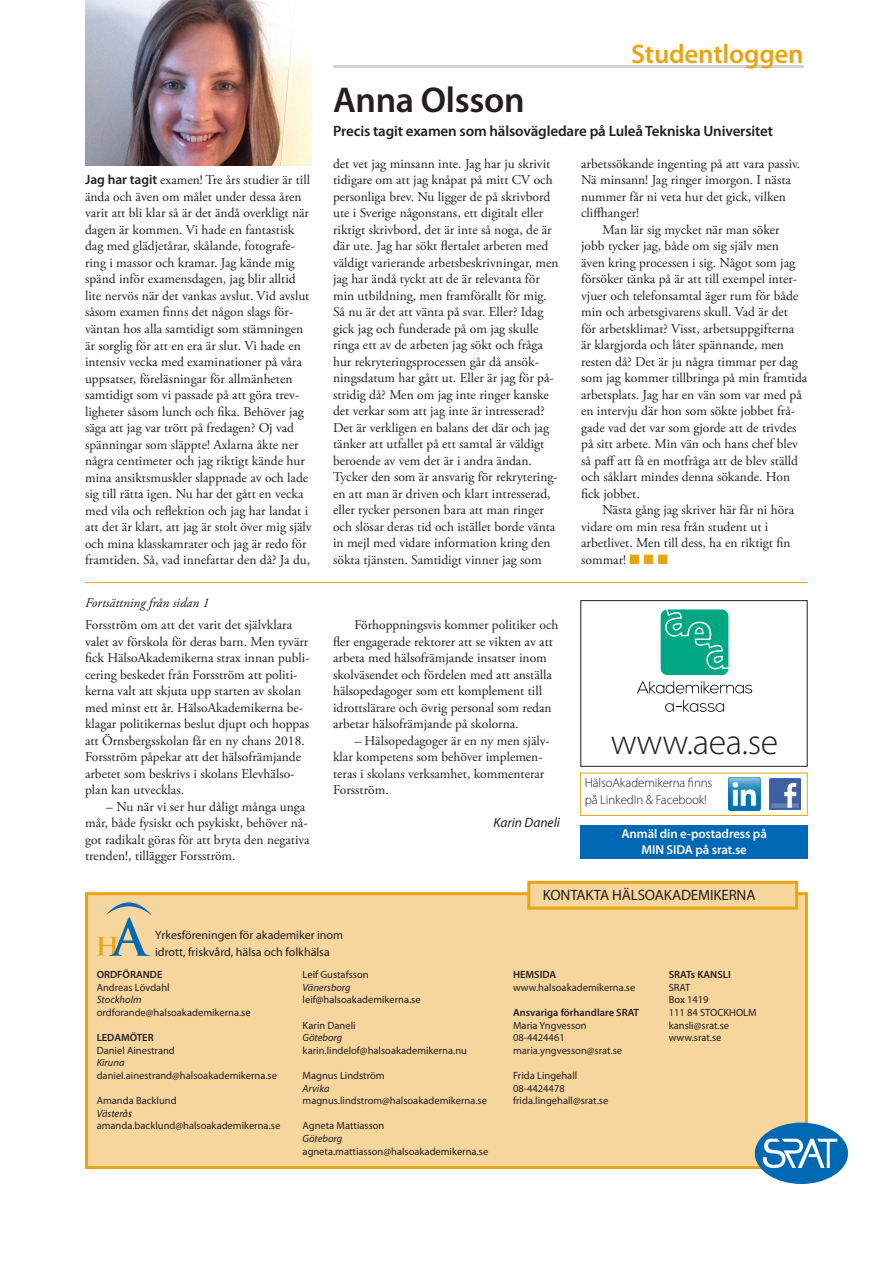
<style>
.page{position:relative;width:893px;height:1263px;background:#fff}
.page>*{position:absolute;margin:0;border:0;box-sizing:border-box;transform-origin:0 0}
.Mellanrubrik_PLOCKAT{font:300 36px "Myriad Pro";letter-spacing:-.01em;color:#231f20}
.Rubrik{font:600 36px "Myriad Pro";letter-spacing:-.01em;color:#231f20}
.Mellanrubrik_PLOCKAT-2{font:600 27px "Myriad Pro";letter-spacing:-.01em;color:#e7a512}
.Mellanrubrik_PLOCKAT-3{font:600 15px "Myriad Pro";letter-spacing:-.01em;color:#231f20}
.Mellanrubrik{font:15px "Myriad Pro";letter-spacing:-.01em;color:#231f20}
.Brödtext__inledande{font:13.5px/16.5px "Adobe Garamond Pro";color:#231f20}
.Brödtext_indrag{font:13.5px/16.5px "Adobe Garamond Pro";color:#231f20}
.Brödtext{font:13.5px/16.5px "Adobe Garamond Pro";color:#231f20}
.Brödtext-2{font:italic 13.5px "Adobe Garamond Pro";color:#231f20}
.Byline{font:italic 13.5px "Myriad Pro";color:#231f20}
.Mellanrubrik_PLOCKAT-4{font:300 12.9px "Myriad Pro";letter-spacing:-.01em;color:#231f20}
.Mellanrubrik_PLOCKAT-5{font:600 12.9px/15.5px "Myriad Pro";letter-spacing:-.01em;color:#fff;text-align:center}
.Bildtext{font:12px/16.5px "Myriad Pro";color:#231f20}
.t1{font:10.5px "Myriad Pro";color:#231f20}
.t2{font:600 10.5px "Myriad Pro";color:#231f20}
.t3{font:italic 10.5px "Myriad Pro";color:#231f20}
.s1{font-family:"Myriad Pro";font-weight:600}
.s2{color:#e7a512}
</style>
<div class="page">
<div style="left:85px;top:892px;width:723px;height:277px;background:#f7d69e;border:3px solid #e7a512"></div>
<div style="left:755px;top:1122px;width:93px;height:62px;background:#0168b3;border-radius:50%"></div>
<svg style="left:763px;top:1139px;width:74px;height:29px"></svg>
<div style="left:527px;top:881px;width:271px;height:28px;background:#f7d69e;border:3px solid #e7a512"></div>
<svg style="left:97px;top:902px;width:55px;height:54px"></svg>
<hr style="left:333px;top:65px;width:471px;height:3px;background:#d1d2d4">
<img style="left:769px;top:778px;width:31px;height:32px">
<img style="left:728px;top:778px;width:33px;height:32px">
<svg style="left:661px;top:609px;width:67px;height:66px"></svg>
<svg style="left:637px;top:681px;width:115px;height:12px"></svg>
<svg style="left:665px;top:700px;width:59px;height:12px"></svg>
<div style="left:581px;top:825px;width:227px;height:34px;background:#0168b3"></div>
<img style="left:85px;top:0;width:227px;height:166px">
<hr style="left:85px;top:582px;width:723px;height:1px;background:#e7a512">
<p class="Mellanrubrik_PLOCKAT-2" style="left:631px;top:39px;width:174px">Studentloggen</p>
<p class="Brödtext__inledande" style="left:85px;top:172px;width:228px"><span class="s1">Jag har tagit</span> examen! Tre års studier är till ända och även om målet under dessa åren varit att bli klar så är det ändå overkligt när dagen är kommen. Vi hade en fantastisk dag med glädjetårar, skålande, fotografe&shy;ring i massor och kramar. Jag kände mig spänd inför examensdagen, jag blir alltid lite nervös när det vankas avslut. Vid avslut såsom examen finns det någon slags för&shy;väntan hos alla samtidigt som stämningen är sorglig för att en era är slut. Vi hade en intensiv vecka med examinationer på våra uppsatser, föreläsningar för allmänheten samtidigt som vi passade på att göra trev&shy;ligheter såsom lunch och fika. Behöver jag säga att jag var trött på fredagen? Oj vad spänningar som släppte! Axlarna åkte ner några centimeter och jag riktigt kände hur mina ansiktsmuskler slappnade av och lade sig till rätta igen. Nu har det gått en vecka med vila och reflektion och jag har landat i att det är klart, att jag är stolt över mig själv och mina klasskamrater och jag är redo för framtiden. Så, vad innefattar den då? Ja du,</p>
<p class="Brödtext-2" style="left:85px;top:594px;width:126px">Fortsättning från sidan 1</p>
<p class="Brödtext" style="left:85px;top:617px;width:226px">Forsström om att det varit det självklara valet av förskola för deras barn. Men tyvärr fick HälsoAkademikerna strax innan publi&shy;cering beskedet från Forsström att politi&shy;kerna valt att skjuta upp starten av skolan med minst ett år. HälsoAkademikerna be&shy;klagar politikernas beslut djupt och hoppas att Örnsbergsskolan får en ny chans 2018.<br>Forsström påpekar att det hälsofrämjande arbetet som beskrivs i skolans Elevhälso&shy;plan kan utvecklas.</p>
<p class="Brödtext_indrag" style="left:85px;top:798px;width:226px;text-indent:21px">– Nu när vi ser hur dåligt många unga mår, både fysiskt och psykiskt, behöver nå&shy;got radikalt göras för att bryta den negativa trenden!, tillägger Forsström.</p>
<p class="Rubrik" style="left:333px;top:80px;width:193px">Anna Olsson</p>
<p class="Mellanrubrik_PLOCKAT-3" style="left:333px;top:123px;width:442px">Precis tagit examen som hälsovägledare på Luleå Tekniska Universitet</p>
<p class="Brödtext__inledande" style="left:333px;top:156px;width:227px">det vet jag minsann inte. Jag har ju skrivit tidigare om att jag knåpat på mitt CV och personliga brev. Nu ligger de på skrivbord ute i Sverige någonstans, ett digitalt eller riktigt skrivbord, det är inte så noga, de är där ute. Jag har sökt flertalet arbeten med väldigt varierande arbetsbeskrivningar, men jag har ändå tyckt att de är relevanta för min utbildning, men framförallt för mig.<br>Så nu är det att vänta på svar. Eller? Idag gick jag och funderade på om jag skulle ringa ett av de arbeten jag sökt och fråga hur rekryteringsprocessen går då ansök&shy;ningsdatum har gått ut. Eller är jag för på&shy;stridig då? Men om jag inte ringer kanske det verkar som att jag inte är intresserad?<br>Det är verkligen en balans det där och jag tänker att utfallet på ett samtal är väldigt beroende av vem det är i andra ändan.<br>Tycker den som är ansvarig för rekrytering&shy;en att man är driven och klart intresserad, eller tycker personen bara att man ringer och slösar deras tid och istället borde vänta in mejl med vidare information kring den sökta tjänsten. Samtidigt vinner jag som</p>
<p class="Brödtext__inledande" style="left:581px;top:156px;width:221px">arbetssökande ingenting på att vara passiv.<br>Nä minsann! Jag ringer imorgon. I nästa nummer får ni veta hur det gick, vilken cliffhanger!</p>
<p class="Brödtext_indrag" style="left:581px;top:222px;width:228px;text-indent:21px">Man lär sig mycket när man söker<br>jobb tycker jag, både om sig själv men<br>även kring processen i sig. Något som jag försöker tänka på är att till exempel inter&shy;vjuer och telefonsamtal äger rum för både min och arbetsgivarens skull. Vad är det<br>för arbetsklimat? Visst, arbetsuppgifterna är klargjorda och låter spännande, men resten då? Det är ju några timmar per dag som jag kommer tillbringa på min framtida arbetsplats. Jag har en vän som var med på en intervju där hon som sökte jobbet frå&shy;gade vad det var som gjorde att de trivdes på sitt arbete. Min vän och hans chef blev så paff att få en motfråga att de blev ställd och såklart mindes denna sökande. Hon fick jobbet.</p>
<p class="Brödtext_indrag" style="left:581px;top:502px;width:215px;text-indent:21px">Nästa gång jag skriver här får ni höra vidare om min resa från student ut i arbetlivet. Men till dess, ha en riktigt fin sommar! <span class="s2">■</span> <span class="s2">■</span> <span class="s2">■</span></p>
<p class="Brödtext_indrag" style="left:333px;top:617px;width:227px;text-indent:21px">Förhoppningsvis kommer politiker och fler engagerade rektorer att se vikten av att arbeta med hälsofrämjande insatser inom skolväsendet och fördelen med att anställa hälsopedagoger som ett komplement till idrottslärare och övrig personal som redan arbetar hälsofrämjande på skolorna.</p>
<p class="Brödtext_indrag" style="left:333px;top:732px;width:218px;text-indent:21px">– Hälsopedagoger är en ny men själv&shy;klar kompetens som behöver implemen&shy;teras i skolans verksamhet, kommenterar<br>Forsström.</p>
<p class="Byline" style="left:493px;top:815px;width:68px">Karin Daneli</p>
<p class="Mellanrubrik_PLOCKAT" style="left:611px;top:722px;width:169px">www.aea.se</p>
<p class="Mellanrubrik_PLOCKAT-4" style="left:585px;top:775px;width:129px">HälsoAkademikerna finns</p>
<p class="Mellanrubrik_PLOCKAT-4" style="left:585px;top:792px;width:124px">på LinkedIn &amp; Facebook!</p>
<p class="Mellanrubrik_PLOCKAT-5" style="left:622px;top:826px;width:147px">Anmäl din e-postadress på<br>MIN SIDA på srat.se</p>
<p class="Mellanrubrik" style="left:543px;top:887px;width:214px">KONTAKTA HÄLSOAKADEMIKERNA</p>
<p class="Bildtext" style="left:155px;top:927px;width:190px">Yrkesföreningen för akademiker inom idrott, friskvård, hälsa och folkhälsa</p>
<p class="t2" style="left:97px;top:969px;width:67px">ORDFÖRANDE</p>
<p class="t1" style="left:97px;top:981px;width:74px">Andreas Lövdahl</p>
<p class="t3" style="left:97px;top:994px;width:46px">Stockholm</p>
<p class="t1" style="left:97px;top:1007px;width:155px">ordforande@halsoakademikerna.se</p>
<p class="t2" style="left:97px;top:1032px;width:58px">LEDAMÖTER</p>
<p class="t1" style="left:97px;top:1044px;width:80px">Daniel Ainestrand</p>
<p class="t3" style="left:97px;top:1057px;width:29px">Kiruna</p>
<p class="t1" style="left:97px;top:1070px;width:182px">daniel.ainestrand@halsoakademikerna.se</p>
<p class="t1" style="left:97px;top:1095px;width:81px">Amanda Backlund</p>
<p class="t3" style="left:97px;top:1107px;width:37px">Västerås</p>
<p class="t1" style="left:97px;top:1120px;width:185px">amanda.backlund@halsoakademikerna.se</p>
<p class="t1" style="left:303px;top:969px;width:67px">Leif Gustafsson</p>
<p class="t3" style="left:303px;top:981px;width:50px">Vänersborg</p>
<p class="t1" style="left:303px;top:994px;width:120px">leif@halsoakademikerna.se</p>
<p class="t1" style="left:303px;top:1019px;width:54px">Karin Daneli</p>
<p class="t3" style="left:303px;top:1032px;width:41px">Göteborg</p>
<p class="t1" style="left:303px;top:1044px;width:166px">karin.lindelof@halsoakademikerna.nu</p>
<p class="t1" style="left:303px;top:1070px;width:84px">Magnus Lindström</p>
<p class="t3" style="left:303px;top:1082px;width:28px">Arvika</p>
<p class="t1" style="left:303px;top:1095px;width:186px">magnus.lindstrom@halsoakademikerna.se</p>
<p class="t1" style="left:303px;top:1120px;width:83px">Agneta Mattiasson</p>
<p class="t3" style="left:303px;top:1133px;width:41px">Göteborg</p>
<p class="t1" style="left:303px;top:1145px;width:187px">agneta.mattiasson@halsoakademikerna.se</p>
<p class="t2" style="left:513px;top:969px;width:45px">HEMSIDA</p>
<p class="t1" style="left:513px;top:981px;width:124px">www.halsoakademikerna.se</p>
<p class="t2" style="left:513px;top:1006px;width:128px">Ansvariga förhandlare SRAT</p>
<p class="t1" style="left:513px;top:1019px;width:75px">Maria Yngvesson</p>
<p class="t1" style="left:513px;top:1032px;width:53px">08-4424461</p>
<p class="t1" style="left:513px;top:1044px;width:111px">maria.yngvesson@srat.se</p>
<p class="t1" style="left:513px;top:1070px;width:66px">Frida Lingehall</p>
<p class="t1" style="left:513px;top:1082px;width:53px">08-4424478</p>
<p class="t1" style="left:513px;top:1095px;width:97px">frida.lingehall@srat.se</p>
<p class="t2" style="left:669px;top:969px;width:64px">SRATs KANSLI</p>
<p class="t1" style="left:669px;top:981px;width:23px">SRAT</p>
<p class="t1" style="left:669px;top:994px;width:41px">Box 1419</p>
<p class="t1" style="left:669px;top:1007px;width:89px">111 84 STOCKHOLM</p>
<p class="t1" style="left:669px;top:1019px;width:62px">kansli@srat.se</p>
<p class="t1" style="left:669px;top:1032px;width:54px">www.srat.se</p>
</div>
